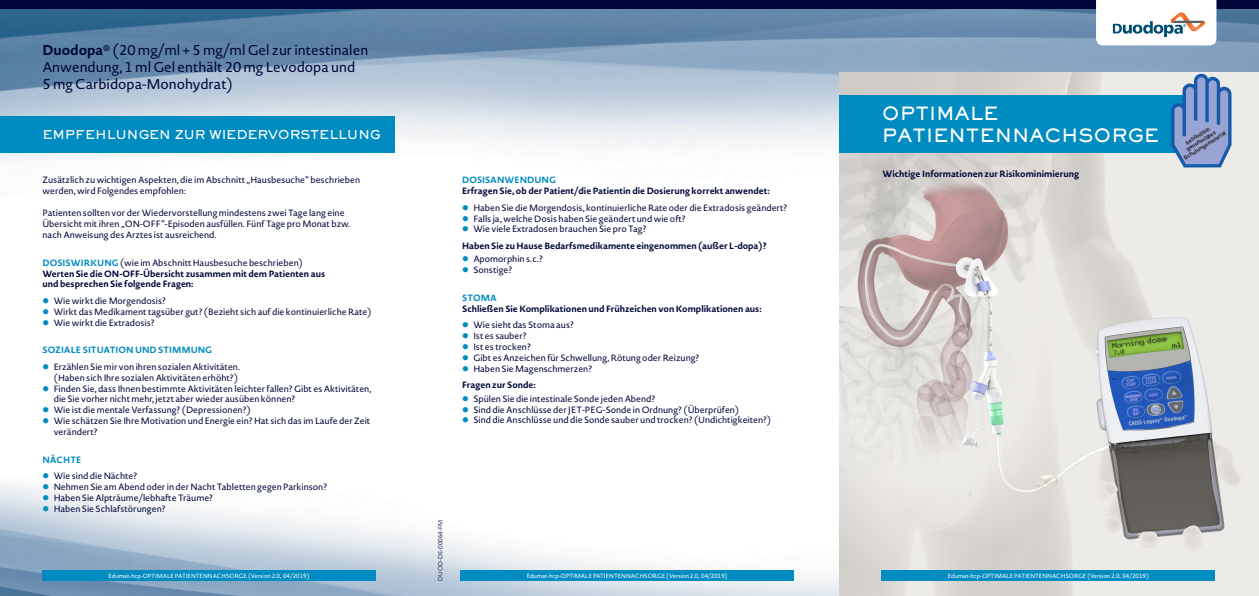
<style>
.page{position:relative;width:1259px;height:596px;background:#fff}
.page>*{position:absolute;margin:0;border:0;box-sizing:border-box;transform-origin:0 0}
.t1{font:800 18px/21.6px "Sackers Gothic Std";color:#fff}
.t2{font:14px/16.8px "Novel Sans Rd Pro";color:#000539}
.t3{font:800 12px "Sackers Gothic Std";letter-spacing:-.01em;color:#fff}
.t4{font:9px/10.8px "Novel Sans Rd Pro";color:#000539}
.t5{font:700 9px/10.8px "Novel Sans Rd Pro";color:#000539}
.t6{font:700 9px "Novel Sans Rd Pro";color:#008bc1}
.t7{font:6px "Novel Sans Rd Pro";letter-spacing:-.01em;color:#fff}
.t8{font:300 6px "Novel Sans Rd Pro";color:#000539}
.t9{font:700 5.4px/6px "Arial";color:#231f20;text-align:center}
.s1{font-weight:700}
.s2{color:#008bc1}
.s3{font-weight:400}
</style>
<div class="page">
<img style="left:0;top:9px;width:1259px;height:150px">
<img style="left:0;top:482px;width:839px;height:113px">
<div style="left:0;top:0;width:1259px;height:9px;background:#000539"></div>
<img style="left:839px;top:72px;width:420px;height:523px">
<svg style="left:1096px;top:0;width:120px;height:45px"></svg>
<img style="left:1105px;top:13px;width:102px;height:27px">
<div style="left:0;top:116px;width:395px;height:37px;background:#008bc1"></div>
<div style="left:839px;top:95px;width:377px;height:58px;background:#008bc1"></div>
<div style="left:43px;top:569px;width:333px;height:11px;background:#008bc1"></div>
<div style="left:461px;top:569px;width:333px;height:11px;background:#008bc1"></div>
<div style="left:882px;top:569px;width:333px;height:11px;background:#008bc1"></div>
<svg style="left:1171px;top:74px;width:60px;height:93px;background:#819bcb"></svg>
<p class="t2" style="left:43px;top:41px;width:327px"><span class="s1">Duodopa</span><sup>®</sup> (20 mg/ml + 5 mg/ml Gel zur intestinalen<br>Anwendung, 1 ml Gel enthält 20 mg Levodopa und<br>5 mg Carbidopa-Monohydrat)</p>
<p class="t3" style="left:43px;top:127px;width:340px">EMPFEHLUNGEN ZUR WIEDERVORSTELLUNG</p>
<p class="t4" style="left:43px;top:174px;width:319px">Zusätzlich zu wichtigen Aspekten, die im Abschnitt „Hausbesuche“ beschrieben werden, wird Folgendes empfohlen:</p>
<p class="t4" style="left:43px;top:207px;width:309px">Patienten sollten vor der Wiedervorstellung mindestens zwei Tage lang eine<br>Übersicht mit ihren „ON-OFF“-Episoden ausfüllen. Fünf Tage pro Monat bzw. nach Anweisung des Arztes ist ausreichend.</p>
<p class="t5" style="left:43px;top:257px;width:284px"><span class="s2">DOSISWIRKUNG</span> <span class="s3">(wie im Abschnitt Hausbesuche beschrieben)<br></span>Werten Sie die ON-OFF-Übersicht zusammen mit dem Patienten aus und besprechen Sie folgende Fragen:</p>
<p class="t4" style="left:43px;top:295px;width:125px"><span class="s2">●</span> Wie wirkt die Morgendosis?</p>
<p class="t4" style="left:43px;top:306px;width:330px"><span class="s2">●</span> Wirkt das Medikament tagsüber gut? (Bezieht sich auf die kontinuierliche Rate)</p>
<p class="t4" style="left:43px;top:316px;width:114px"><span class="s2">●</span> Wie wirkt die Extradosis?</p>
<p class="t6" style="left:43px;top:343px;width:171px">SOZIALE SITUATION UND STIMMUNG</p>
<p class="t4" style="left:43px;top:361px;width:199px;text-align:right"><span class="s2">●</span> Erzählen Sie mir von ihren sozialen Aktivitäten. (Haben sich Ihre sozialen Aktivitäten erhöht?)</p>
<p class="t4" style="left:54px;top:382px;width:319px;text-indent:-11px"><span class="s2">●</span> Finden Sie, dass Ihnen bestimmte Aktivitäten leichter fallen? Gibt es Aktivitäten, die Sie vorher nicht mehr, jetzt aber wieder ausüben können?</p>
<p class="t4" style="left:43px;top:404px;width:210px"><span class="s2">●</span> Wie ist die mentale Verfassung? (Depressionen?)</p>
<p class="t4" style="left:54px;top:415px;width:318px;text-indent:-11px"><span class="s2">●</span> Wie schätzen Sie Ihre Motivation und Energie ein? Hat sich das im Laufe der Zeit verändert?</p>
<p class="t6" style="left:43px;top:452px;width:40px">NÄCHTE</p>
<p class="t4" style="left:43px;top:470px;width:96px"><span class="s2">●</span> Wie sind die Nächte?</p>
<p class="t4" style="left:43px;top:481px;width:286px"><span class="s2">●</span> Nehmen Sie am Abend oder in der Nacht Tabletten gegen Parkinson?</p>
<p class="t4" style="left:43px;top:491px;width:172px"><span class="s2">●</span> Haben Sie Alpträume/lebhafte Träume?</p>
<p class="t4" style="left:43px;top:502px;width:125px"><span class="s2">●</span> Haben Sie Schlafstörungen?</p>
<p class="t5" style="left:462px;top:174px;width:309px"><span class="s2">DOSISANWENDUNG<br></span>Erfragen Sie, ob der Patient/die Patientin die Dosierung korrekt anwendet:</p>
<p class="t4" style="left:462px;top:202px;width:326px"><span class="s2">●</span> Haben Sie die Morgendosis, kontinuierliche Rate oder die Extradosis geändert?</p>
<p class="t4" style="left:462px;top:213px;width:225px"><span class="s2">●</span> Falls ja, welche Dosis haben Sie geändert und wie oft?</p>
<p class="t4" style="left:462px;top:223px;width:186px"><span class="s2">●</span> Wie viele Extradosen brauchen Sie pro Tag?</p>
<p class="t5" style="left:462px;top:240px;width:306px">Haben Sie zu Hause Bedarfsmedikamente eingenommen (außer L-dopa)?</p>
<p class="t4" style="left:462px;top:253px;width:82px"><span class="s2">●</span> Apomorphin s.c.?</p>
<p class="t4" style="left:462px;top:264px;width:52px"><span class="s2">●</span> Sonstige?</p>
<p class="t5" style="left:462px;top:292px;width:301px"><span class="s2">STOMA<br></span>Schließen Sie Komplikationen und Frühzeichen von Komplikationen aus:</p>
<p class="t4" style="left:462px;top:319px;width:113px"><span class="s2">●</span> Wie sieht das Stoma aus?</p>
<p class="t4" style="left:462px;top:330px;width:66px"><span class="s2">●</span> Ist es sauber?</p>
<p class="t4" style="left:462px;top:341px;width:70px"><span class="s2">●</span> Ist es trocken?</p>
<p class="t4" style="left:462px;top:352px;width:239px"><span class="s2">●</span> Gibt es Anzeichen für Schwellung, Rötung oder Reizung?</p>
<p class="t4" style="left:462px;top:363px;width:131px"><span class="s2">●</span> Haben Sie Magenschmerzen?</p>
<p class="t5" style="left:462px;top:379px;width:75px">Fragen zur Sonde:</p>
<p class="t4" style="left:462px;top:393px;width:194px"><span class="s2">●</span> Spülen Sie die intestinale Sonde jeden Abend?</p>
<p class="t4" style="left:462px;top:403px;width:278px"><span class="s2">●</span> Sind die Anschlüsse der JET-PEG-Sonde in Ordnung? (Überprüfen)</p>
<p class="t4" style="left:462px;top:414px;width:310px"><span class="s2">●</span> Sind die Anschlüsse und die Sonde sauber und trocken? (Undichtigkeiten?)</p>
<p class="t1" style="left:882px;top:102px;width:279px">OPTIMALE<br>PATIENTENNACHSORGE</p>
<p class="t5" style="left:882px;top:168px;width:198px">Wichtige Informationen zur Risikominimierung</p>
<p class="t8" style="left:436px;top:580px;width:62px;rotate:-90deg">DUOD-DE-00064-FM</p>
<p class="t7" style="left:109px;top:570px;width:202px">Edumat-hcp-OPTIMALE PATIENTENNACHSORGE (Version 2.0, 04/2019)</p>
<p class="t7" style="left:527px;top:570px;width:202px">Edumat-hcp-OPTIMALE PATIENTENNACHSORGE (Version 2.0, 04/2019)</p>
<p class="t7" style="left:948px;top:570px;width:202px">Edumat-hcp-OPTIMALE PATIENTENNACHSORGE (Version 2.0, 04/2019)</p>
<p class="t9" style="left:1176px;top:146px;width:50px;rotate:-32deg">behördlich genehmigtes<br>Schulungsmaterial</p>
</div>
